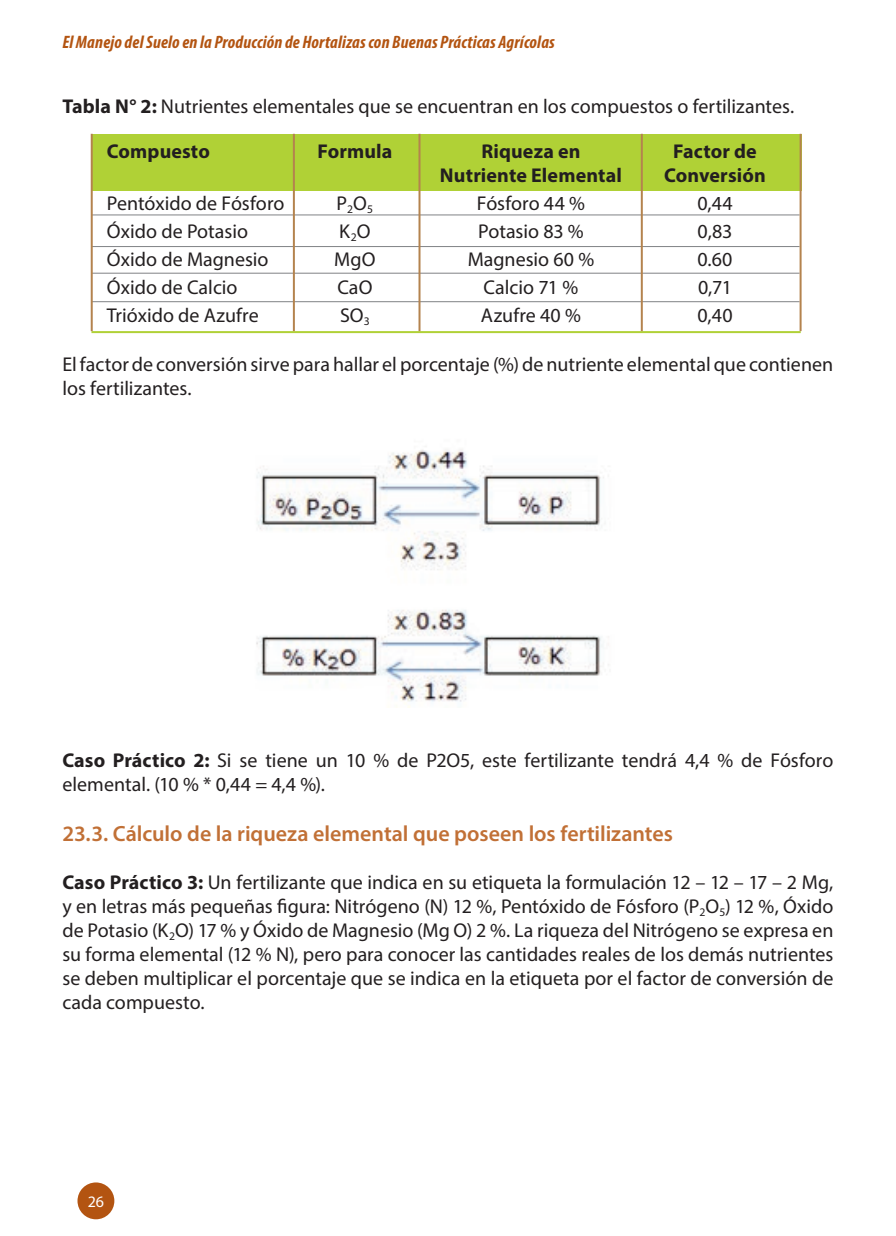
<style>
.page{position:relative;width:896px;height:1236px;background:#fff}
.page>*{position:absolute;margin:0;border:0;box-sizing:border-box;transform-origin:0 0}
.t1{font:600 22px "Myriad Pro";color:#c17036}
.t2{font:20px/24px "Myriad Pro";color:#231f20}
.t3{font:700 20px "Myriad Pro";letter-spacing:.005em;color:#231f20}
.t4{font:italic 700 condensed 18px "Myriad Pro";letter-spacing:.01em;color:#b35411}
.t5{font:16px "Myriad Pro";color:#fff}
.s1{font-weight:700}
</style>
<div class="page">
<div style="left:77px;top:1182px;width:37px;height:37px;background:#b35411;border-radius:50%"></div>
<div style="left:92px;top:134px;width:710px;height:56px;background:#b0d136"></div>
<hr style="left:91px;top:331px;width:710px;height:2px;background:#b0d136">
<hr style="left:91px;top:214px;width:708px;height:1px;background:#808285">
<hr style="left:91px;top:246px;width:708px;height:1px;background:#808285">
<hr style="left:91px;top:273px;width:708px;height:1px;background:#808285">
<hr style="left:91px;top:301px;width:708px;height:1px;background:#808285">
<hr style="left:91px;top:134px;width:2px;height:197px;background:#b4834e">
<hr style="left:418px;top:134px;width:2px;height:197px;background:#b4834e">
<hr style="left:641px;top:134px;width:2px;height:197px;background:#b4834e">
<hr style="left:293px;top:134px;width:2px;height:197px;background:#b4834e">
<hr style="left:799px;top:134px;width:2px;height:197px;background:#b4834e">
<img style="left:256px;top:449px;width:353px;height:258px">
<p class="t4" style="left:62px;top:31px;width:494px">El Manejo del Suelo en la Producción de Hortalizas con Buenas Prácticas Agrícolas</p>
<p class="t2" style="left:62px;top:94px;width:733px"><span class="s1">Tabla N° 2:</span> Nutrientes elementales que se encuentran en los compuestos o fertilizantes.</p>
<p class="t3" style="left:107px;top:138px;width:105px">Compuesto</p>
<p class="t3" style="left:317px;top:138px;width:76px">Formula</p>
<p class="t3" style="left:481px;top:138px;width:101px">Riqueza en</p>
<p class="t3" style="left:673px;top:138px;width:85px">Factor de</p>
<p class="t3" style="left:440px;top:162px;width:183px">Nutriente Elemental</p>
<p class="t3" style="left:664px;top:162px;width:103px">Conversión</p>
<p class="t2" style="left:107px;top:191px;width:179px">Pentóxido de Fósforo</p>
<p class="t2" style="left:336px;top:191px;width:38px">P<sub>2</sub>O<sub>5</sub></p>
<p class="t2" style="left:477px;top:191px;width:110px">Fósforo 44 %</p>
<p class="t2" style="left:697px;top:191px;width:37px">0,44</p>
<p class="t2" style="left:107px;top:219px;width:143px">Óxido de Potasio</p>
<p class="t2" style="left:339px;top:219px;width:33px">K<sub>2</sub>O</p>
<p class="t2" style="left:478px;top:219px;width:107px">Potasio 83 %</p>
<p class="t2" style="left:697px;top:219px;width:36px">0,83</p>
<p class="t2" style="left:107px;top:247px;width:163px">Óxido de Magnesio</p>
<p class="t2" style="left:334px;top:247px;width:43px">MgO</p>
<p class="t2" style="left:468px;top:247px;width:128px">Magnesio 60 %</p>
<p class="t2" style="left:697px;top:247px;width:37px">0.60</p>
<p class="t2" style="left:107px;top:275px;width:132px">Óxido de Calcio</p>
<p class="t2" style="left:337px;top:275px;width:37px">CaO</p>
<p class="t2" style="left:483px;top:275px;width:96px">Calcio 71 %</p>
<p class="t2" style="left:698px;top:275px;width:35px">0,71</p>
<p class="t2" style="left:107px;top:303px;width:153px">Trióxido de Azufre</p>
<p class="t2" style="left:340px;top:303px;width:31px">SO<sub>3</sub></p>
<p class="t2" style="left:481px;top:303px;width:101px">Azufre 40 %</p>
<p class="t2" style="left:697px;top:303px;width:37px">0,40</p>
<p class="t2" style="left:62px;top:352px;width:772px">El factor de conversión sirve para hallar el porcentaje (%) de nutriente elemental que contienen los fertilizantes.</p>
<p class="t2" style="left:62px;top:748px;width:772px"><span class="s1">Caso Práctico 2:</span> Si se tiene un 10 % de P2O5, este fertilizante tendrá 4,4 % de Fósforo elemental. (10 % * 0,44 = 4,4 %).</p>
<p class="t1" style="left:62px;top:820px;width:612px">23.3. Cálculo de la riqueza elemental que poseen los fertilizantes</p>
<p class="t2" style="left:62px;top:870px;width:773px;text-align:justify"><span class="s1">Caso Práctico 3:</span> Un fertilizante que indica en su etiqueta la formulación 12 – 12 – 17 – 2 Mg, y en letras más pequeñas figura: Nitrógeno (N) 12 %, Pentóxido de Fósforo (P<sub>2</sub>O<sub>5</sub>) 12 %, Óxido de Potasio (K<sub>2</sub>O) 17 % y Óxido de Magnesio (Mg O) 2 %. La riqueza del Nitrógeno se expresa en su forma elemental (12 % N), pero para conocer las cantidades reales de los demás nutrientes se deben multiplicar el porcentaje que se indica en la etiqueta por el factor de conversión de cada compuesto.</p>
<p class="t5" style="left:88px;top:1191px;width:18px">26</p>
</div>
